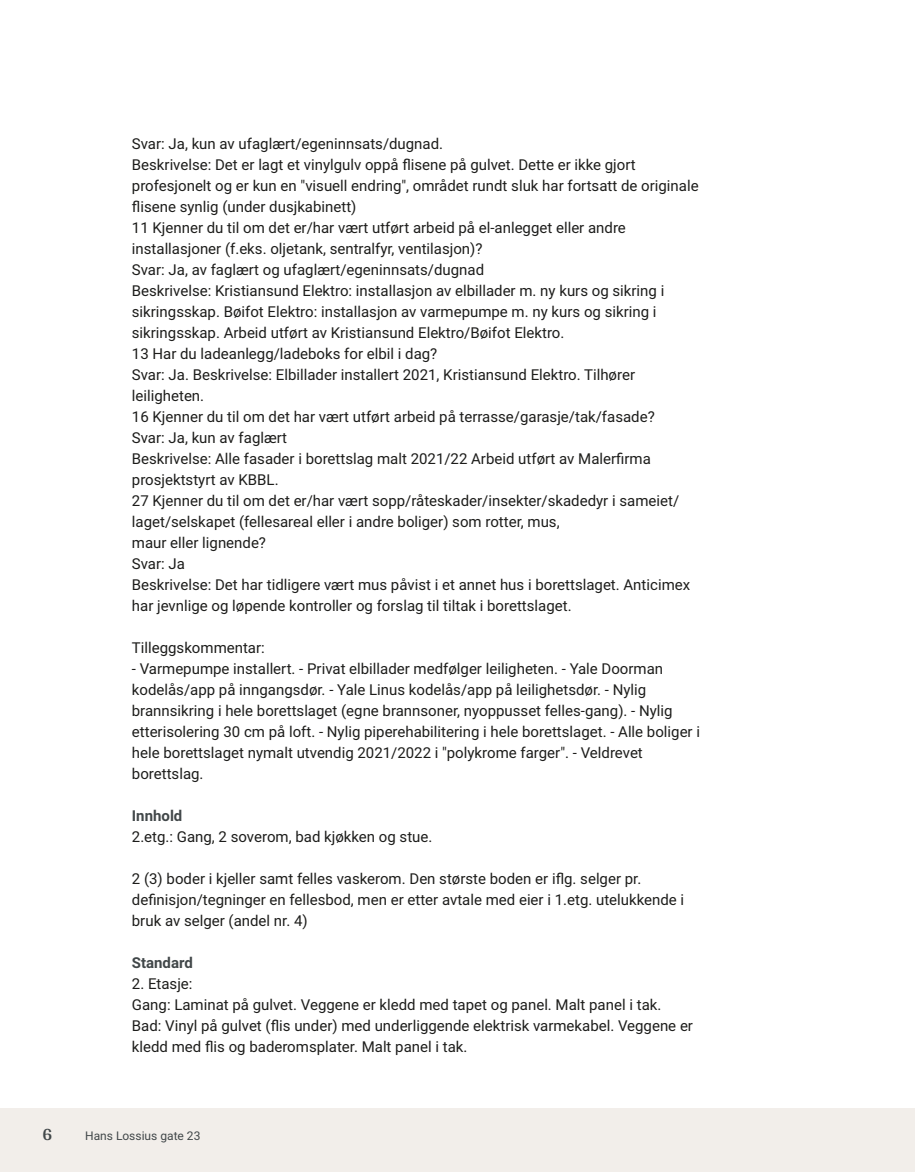
<style>
.page{position:relative;width:915px;height:1172px;background:#fff}
.page>*{position:absolute;margin:0;border:0;box-sizing:border-box;transform-origin:0 0}
.t1{font:700 18px "Arya";color:#414749}
.t2{font:15px/21px "Roboto Vitec";color:#1d1d1b}
.t3{font:700 15px "Roboto Vitec";color:#414749}
.t4{font:12px "Roboto Vitec";color:#414749}
</style>
<div class="page">
<div style="left:0;top:1108px;width:914px;height:64px;background:#f2eeea"></div>
<p class="t2" style="left:132px;top:132px;width:568px">Svar: Ja, kun av ufaglært/egeninnsats/dugnad.<br>Beskrivelse: Det er lagt et vinylgulv oppå flisene på gulvet. Dette er ikke gjort profesjonelt og er kun en "visuell endring", området rundt sluk har fortsatt de originale flisene synlig (under dusjkabinett)<br>11 Kjenner du til om det er/har vært utført arbeid på el‑anlegget eller andre installasjoner (f.eks. oljetank, sentralfyr, ventilasjon)?<br>Svar: Ja, av faglært og ufaglært/egeninnsats/dugnad<br>Beskrivelse: Kristiansund Elektro: installasjon av elbillader m. ny kurs og sikring i sikringsskap. Bøifot Elektro: installasjon av varmepumpe m. ny kurs og sikring i sikringsskap. Arbeid utført av Kristiansund Elektro/Bøifot Elektro.<br>13 Har du ladeanlegg/ladeboks for elbil i dag?<br>Svar: Ja. Beskrivelse: Elbillader installert 2021, Kristiansund Elektro. Tilhører leiligheten.<br>16 Kjenner du til om det har vært utført arbeid på terrasse/garasje/tak/fasade?<br>Svar: Ja, kun av faglært<br>Beskrivelse: Alle fasader i borettslag malt 2021/22 Arbeid utført av Malerfirma prosjektstyrt av KBBL.<br>27 Kjenner du til om det er/har vært sopp/råteskader/insekter/skadedyr i sameiet/ laget/selskapet (fellesareal eller i andre boliger) som rotter, mus,<br>maur eller lignende?<br>Svar: Ja<br>Beskrivelse: Det har tidligere vært mus påvist i et annet hus i borettslaget. Anticimex har jevnlige og løpende kontroller og forslag til tiltak i borettslaget.</p>
<p class="t2" style="left:132px;top:636px;width:569px">Tilleggskommentar:<br>‑ Varmepumpe installert. ‑ Privat elbillader medfølger leiligheten. ‑ Yale Doorman kodelås/app på inngangsdør. ‑ Yale Linus kodelås/app på leilighetsdør. ‑ Nylig brannsikring i hele borettslaget (egne brannsoner, nyoppusset felles‑gang). - Nylig etterisolering 30 cm på loft. - Nylig piperehabilitering i hele borettslaget. - Alle boliger i hele borettslaget nymalt utvendig 2021/2022 i "polykrome farger". - Veldrevet borettslag.</p>
<p class="t3" style="left:132px;top:805px;width:52px">Innhold</p>
<p class="t2" style="left:132px;top:825px;width:302px">2.etg.: Gang, 2 soverom, bad kjøkken og stue.</p>
<p class="t2" style="left:132px;top:867px;width:553px">2 (3) boder i kjeller samt felles vaskerom. Den største boden er iflg. selger pr. definisjon/tegninger en fellesbod, men er etter avtale med eier i 1.etg. utelukkende i bruk av selger (andel nr. 4)</p>
<p class="t3" style="left:132px;top:952px;width:63px">Standard</p>
<p class="t2" style="left:132px;top:972px;width:562px">2. Etasje:<br>Gang: Laminat på gulvet. Veggene er kledd med tapet og panel. Malt panel i tak.<br>Bad: Vinyl på gulvet (flis under) med underliggende elektrisk varmekabel. Veggene er kledd med flis og baderomsplater. Malt panel i tak.</p>
<p class="t1" style="left:43px;top:1123px;width:11px">6</p>
<p class="t4" style="left:85px;top:1127px;width:117px">Hans Lossius gate 23</p>
</div>
